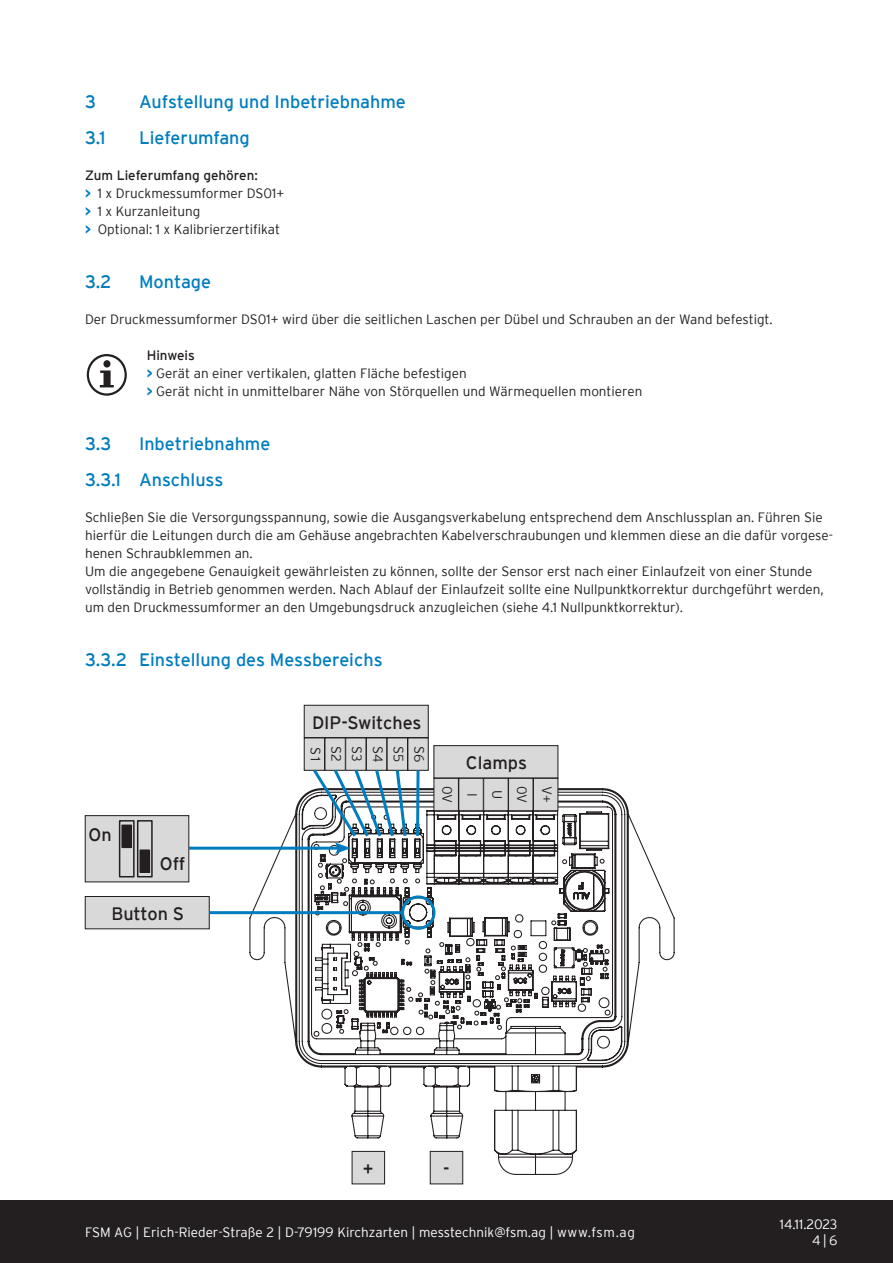
<style>
.page{position:relative;width:893px;height:1263px;background:#fff}
.page>*{position:absolute;margin:0;border:0;box-sizing:border-box;transform-origin:0 0}
.t1{font:18px/36px "Interstate";color:#007dbe}
.t2{font:18px "Interstate";color:#231f20}
.t3{font:300 13.5px/18px "Interstate";color:#231f20}
.t4{font:300 13.5px/16.2px "Interstate";color:#fff;text-align:right}
.s1{font-weight:400}
.s2{font-weight:700;color:#007dbe}
</style>
<div class="page">
<div style="left:0;top:1200px;width:893px;height:63px;background:#231f20"></div>
<svg style="left:87px;top:354px;width:40px;height:42px"></svg>
<div style="left:103px;top:360px;width:8px;height:7px;background:#231f20;border-radius:50%"></div>
<svg style="left:249px;top:787px;width:426px;height:388px"></svg>
<div style="left:352px;top:1151px;width:33px;height:33px;background:#d9d9d9"></div>
<div style="left:352px;top:1151px;width:33px;height:33px;border:1px solid #231f20"></div>
<div style="left:430px;top:1151px;width:33px;height:33px;background:#d9d9d9"></div>
<div style="left:430px;top:1151px;width:33px;height:33px;border:1px solid #231f20"></div>
<div style="left:434px;top:746px;width:124px;height:32px;background:#d9d9d9"></div>
<div style="left:434px;top:745px;width:124px;height:33px;border:1px solid #231f20"></div>
<div style="left:434px;top:778px;width:24px;height:33px;background:#d9d9d9"></div>
<div style="left:434px;top:778px;width:25px;height:33px;border:1px solid #231f20"></div>
<div style="left:533px;top:778px;width:25px;height:33px;background:#d9d9d9"></div>
<div style="left:533px;top:778px;width:25px;height:33px;border:1px solid #231f20"></div>
<div style="left:459px;top:778px;width:24px;height:33px;background:#d9d9d9"></div>
<div style="left:459px;top:778px;width:24px;height:33px;border:1px solid #231f20"></div>
<div style="left:484px;top:778px;width:24px;height:33px;background:#d9d9d9"></div>
<div style="left:483px;top:778px;width:25px;height:33px;border:1px solid #231f20"></div>
<div style="left:509px;top:778px;width:24px;height:33px;background:#d9d9d9"></div>
<div style="left:508px;top:778px;width:25px;height:33px;border:1px solid #231f20"></div>
<div style="left:304px;top:705px;width:124px;height:32px;background:#d9d9d9"></div>
<div style="left:304px;top:705px;width:124px;height:33px;border:1px solid #231f20"></div>
<div style="left:304px;top:738px;width:21px;height:32px;background:#d9d9d9"></div>
<div style="left:304px;top:738px;width:21px;height:32px;border:1px solid #231f20"></div>
<div style="left:325px;top:738px;width:20px;height:32px;background:#d9d9d9"></div>
<div style="left:346px;top:738px;width:20px;height:32px;background:#d9d9d9"></div>
<div style="left:345px;top:738px;width:21px;height:32px;border:1px solid #231f20"></div>
<div style="left:366px;top:738px;width:21px;height:32px;background:#d9d9d9"></div>
<div style="left:366px;top:738px;width:21px;height:32px;border:1px solid #231f20"></div>
<div style="left:387px;top:738px;width:20px;height:32px;background:#d9d9d9"></div>
<div style="left:387px;top:738px;width:21px;height:32px;border:1px solid #231f20"></div>
<div style="left:408px;top:738px;width:20px;height:32px;background:#d9d9d9"></div>
<svg style="left:415px;top:769px;width:6px;height:70px"></svg>
<div style="left:401px;top:895px;width:34px;height:35px;border:3px solid #007dbe;border-radius:50%"></div>
<div style="left:85px;top:896px;width:124px;height:33px;background:#d9d9d9"></div>
<div style="left:85px;top:896px;width:124px;height:33px;border:1px solid #231f20"></div>
<hr style="left:209px;top:911px;width:193px;height:3px;background:#007dbe">
<div style="left:85px;top:816px;width:104px;height:66px;background:#d9d9d9"></div>
<div style="left:85px;top:815px;width:104px;height:67px;border:1px solid #231f20"></div>
<div style="left:119px;top:820px;width:16px;height:57px;border:2px solid #231f20"></div>
<div style="left:122px;top:825px;width:9px;height:22px;background:#231f20"></div>
<div style="left:121px;top:824px;width:11px;height:24px;border:2px solid #231f20"></div>
<div style="left:137px;top:820px;width:16px;height:57px;border:2px solid #231f20"></div>
<div style="left:140px;top:850px;width:9px;height:22px;background:#231f20"></div>
<div style="left:140px;top:849px;width:10px;height:24px;border:2px solid #231f20"></div>
<hr style="left:189px;top:847px;width:151px;height:3px;background:#007dbe">
<svg style="left:310px;top:766px;width:98px;height:88px"></svg>
<h1 class="t1" style="left:85px;top:84px;width:13px">3</h1>
<h1 class="t1" style="left:139px;top:84px;width:268px">Aufstellung und Inbetriebnahme</h1>
<h1 class="t1" style="left:85px;top:120px;width:22px">3.1</h1>
<h1 class="t1" style="left:139px;top:120px;width:112px">Lieferumfang</h1>
<p class="t3" style="left:85px;top:166px;width:201px"><span class="s1">Zum Lieferumfang gehören:<br></span><span class="s2">&gt;</span> 1 x Druckmessumformer DS01+ <span class="s2">&gt;</span> 1 x Kurzanleitung<br><span class="s2">&gt;</span> Optional: 1 x Kalibrierzertifikat</p>
<h1 class="t1" style="left:85px;top:264px;width:28px">3.2</h1>
<h1 class="t1" style="left:139px;top:264px;width:74px">Montage</h1>
<p class="t3" style="left:85px;top:310px;width:689px">Der Druckmessumformer DS01+ wird über die seitlichen Laschen per Dübel und Schrauben an der Wand befestigt.</p>
<p class="t3" style="left:147px;top:346px;width:497px"><span class="s1">Hinweis<br></span><span class="s2">&gt;</span> Gerät an einer vertikalen, glatten Fläche befestigen<br><span class="s2">&gt;</span> Gerät nicht in unmittelbarer Nähe von Störquellen und Wärmequellen montieren</p>
<h1 class="t1" style="left:85px;top:426px;width:28px">3.3</h1>
<h1 class="t1" style="left:85px;top:426px;width:187px;text-indent:54px">Inbetriebnahme<br>3.3.1 Anschluss</h1>
<p class="t3" style="left:85px;top:508px;width:749px">Schließen Sie die Versorgungsspannung, sowie die Ausgangsverkabelung entsprechend dem Anschlussplan an. Führen Sie hierfür die Leitungen durch die am Gehäuse angebrachten Kabelverschraubungen und klemmen diese an die dafür vorgese&shy;henen Schraubklemmen an.<br>Um die angegebene Genauigkeit gewährleisten zu können, sollte der Sensor erst nach einer Einlaufzeit von einer Stunde vollständig in Betrieb genommen werden. Nach Ablauf der Einlaufzeit sollte eine Nullpunktkorrektur durchgeführt werden, um den Druckmessumformer an den Umgebungsdruck anzugleichen (siehe 4.1 Nullpunktkorrektur).</p>
<h1 class="t1" style="left:85px;top:642px;width:299px">3.3.2 Einstellung des Messbereichs</h1>
<h1 class="t2" style="left:89px;top:825px;width:25px">On</h1>
<h1 class="t2" style="left:160px;top:854px;width:27px">Off</h1>
<h1 class="t2" style="left:111px;top:903px;width:74px">Button S</h1>
<h1 class="t2" style="left:312px;top:712px;width:111px">DIP-Switches</h1>
<p class="t3" style="left:325px;top:747px;width:15px;rotate:90deg">S1</p>
<p class="t3" style="left:345px;top:746px;width:17px;rotate:90deg">S2</p>
<p class="t3" style="left:366px;top:746px;width:17px;rotate:90deg">S3</p>
<p class="t3" style="left:387px;top:746px;width:18px;rotate:90deg">S4</p>
<p class="t3" style="left:408px;top:746px;width:18px;rotate:90deg">S5</p>
<p class="t3" style="left:428px;top:746px;width:18px;rotate:90deg">S6</p>
<h1 class="t2" style="left:466px;top:752px;width:63px">Clamps</h1>
<p class="t3" style="left:456px;top:786px;width:19px;rotate:90deg">0V</p>
<p class="t3" style="left:556px;top:786px;width:18px;rotate:90deg">V+</p>
<p class="t3" style="left:481px;top:793px;width:5px;rotate:90deg">I</p>
<p class="t3" style="left:506px;top:790px;width:11px;rotate:90deg">U</p>
<p class="t3" style="left:531px;top:786px;width:19px;rotate:90deg">0V</p>
<h1 class="t2" style="left:363px;top:1158px;width:12px">+</h1>
<h1 class="t2" style="left:443px;top:1158px;width:8px">-</h1>
<p class="t4" style="left:85px;top:1224px;width:552px">FSM AG | Erich-Rieder-Straße 2 | D-79199 Kirchzarten | messtechnik@fsm.ag | www.fsm.ag</p>
<p class="t4" style="left:780px;top:1216px;width:59px">14.11.2023<br>4 | 6</p>
</div>
